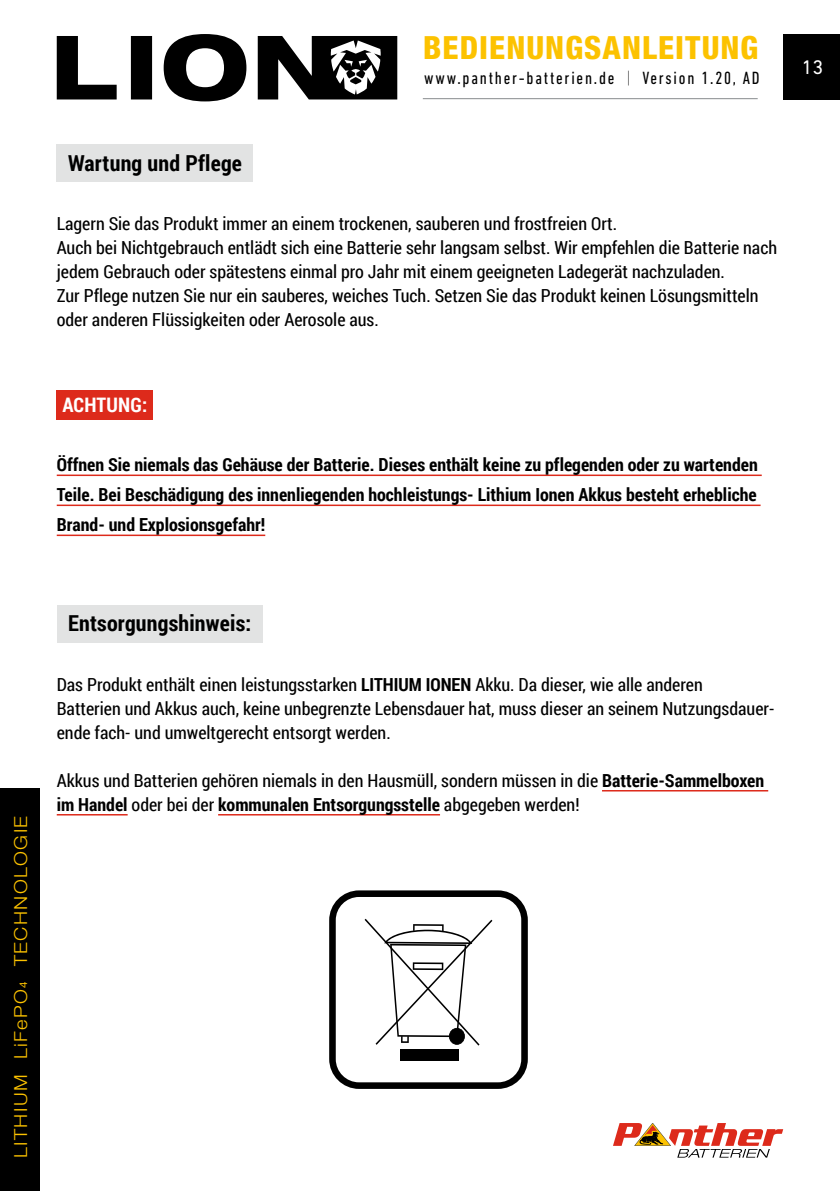
<style>
.page{position:relative;width:840px;height:1191px;background:#fff}
.page>*{position:absolute;margin:0;border:0;box-sizing:border-box;transform-origin:0 0}
.t1{font:800 condensed 32px "Helvetica Neue LT Std";letter-spacing:.035em;color:#fcc200}
.Flies_H2{font:700 22px "Roboto Condensed";letter-spacing:.01em;color:#000}
.Flies_H2-_Hinweis{font:700 20px "Roboto Condensed";letter-spacing:.01em;color:#fff}
.t2{font:20px "DIN Next LT Pro";color:#fff}
.Fliess_Normal_Inhalt{font:18px/24px "Roboto Condensed";color:#000}
.Fliess_Normal_Inhalt-2{font:700 18px/30px "Roboto Condensed";color:#000;text-align:justify}
.t3{font:condensed 18px "DIN Next LT Pro";letter-spacing:.1em;color:#000}
.t4{font:300 18px "Helvetica Neue LT Std";letter-spacing:.07em;color:#fcc200;scale:1.11 1}
.s1{font-weight:200}
.s2{font-weight:400;font-size:10.4px}
.s3{font-weight:700}
</style>
<div class="page">
<div style="left:0;top:788px;width:40px;height:403px;background:#000"></div>
<div style="left:782px;top:34px;width:57px;height:65px;background:#000"></div>
<svg style="left:57px;top:34px;width:340px;height:67px"></svg>
<div style="left:57px;top:145px;width:196px;height:37px;background:#e2e3e3"></div>
<div style="left:57px;top:391px;width:96px;height:29px;background:#dd2a1b"></div>
<hr style="left:57px;top:474px;width:704px;height:2px;background:#dd2a1b">
<hr style="left:57px;top:504px;width:703px;height:2px;background:#dd2a1b">
<hr style="left:57px;top:534px;width:208px;height:2px;background:#dd2a1b">
<div style="left:57px;top:605px;width:205px;height:38px;background:#e2e3e3"></div>
<hr style="left:601px;top:790px;width:166px;height:1px;background:#dd2a1b">
<hr style="left:57px;top:814px;width:71px;height:1px;background:#dd2a1b">
<hr style="left:218px;top:814px;width:222px;height:1px;background:#dd2a1b">
<hr style="left:422px;top:98px;width:335px;height:1px;background:#878b8d">
<svg style="left:329px;top:890px;width:198px;height:199px"></svg>
<div style="left:400px;top:1048px;width:59px;height:12px;background:#000"></div>
<svg style="left:613px;top:1123px;width:169px;height:34px"></svg>
<h1 class="t1" style="left:423px;top:28px;width:336px">BEDIENUNGSANLEITUNG</h1>
<p class="Flies_H2" style="left:68px;top:147px;width:175px">Wartung und Pflege</p>
<p class="t3" style="left:424px;top:68px;width:337px">www.panther-batterien.de <span class="s1">|</span> Version 1.20, AD</p>
<p class="Fliess_Normal_Inhalt" style="left:57px;top:211px;width:721px">Lagern Sie das Produkt immer an einem trockenen, sauberen und frostfreien Ort.<br>Auch bei Nichtgebrauch entlädt sich eine Batterie sehr langsam selbst. Wir empfehlen die Batterie nach jedem Gebrauch oder spätestens einmal pro Jahr mit einem geeigneten Ladegerät nachzuladen.<br>Zur Pflege nutzen Sie nur ein sauberes, weiches Tuch. Setzen Sie das Produkt keinen Lösungsmitteln oder anderen Flüssigkeiten oder Aerosole aus.</p>
<p class="Flies_H2-_Hinweis" style="left:62px;top:390px;width:86px">ACHTUNG:</p>
<p class="Fliess_Normal_Inhalt-2" style="left:57px;top:449px;width:702px">Öffnen Sie niemals das Gehäuse der Batterie. Dieses enthält keine zu pflegenden oder zu wartenden Teile. Bei Beschädigung des innenliegenden hochleistungs- Lithium Ionen Akkus besteht erhebliche Brand- und Explosionsgefahr!</p>
<p class="t2" style="left:801px;top:55px;width:23px">13</p>
<p class="t4" style="left:10px;top:1158px;width:310px;rotate:-90deg">LITHIUM LiFePO<span class="s2">4</span> TECHNOLOGIE</p>
<p class="Flies_H2" style="left:68px;top:608px;width:184px">Entsorgungshinweis:</p>
<p class="Fliess_Normal_Inhalt" style="left:57px;top:671px;width:647px">Das Produkt enthält einen leistungsstarken <span class="s3">LITHIUM IONEN</span> Akku. Da dieser, wie alle anderen</p>
<p class="Fliess_Normal_Inhalt" style="left:57px;top:695px;width:718px">Batterien und Akkus auch, keine unbegrenzte Lebensdauer hat, muss dieser an seinem Nutzungsdauer&shy;ende fach- und umweltgerecht entsorgt werden.</p>
<p class="Fliess_Normal_Inhalt" style="left:57px;top:767px;width:708px">Akkus und Batterien gehören niemals in den Hausmüll, sondern müssen in die <span class="s3">Batterie-Sammelboxen im Handel</span> oder bei der <span class="s3">kommunalen Entsorgungsstelle</span> abgegeben werden!</p>
</div>
